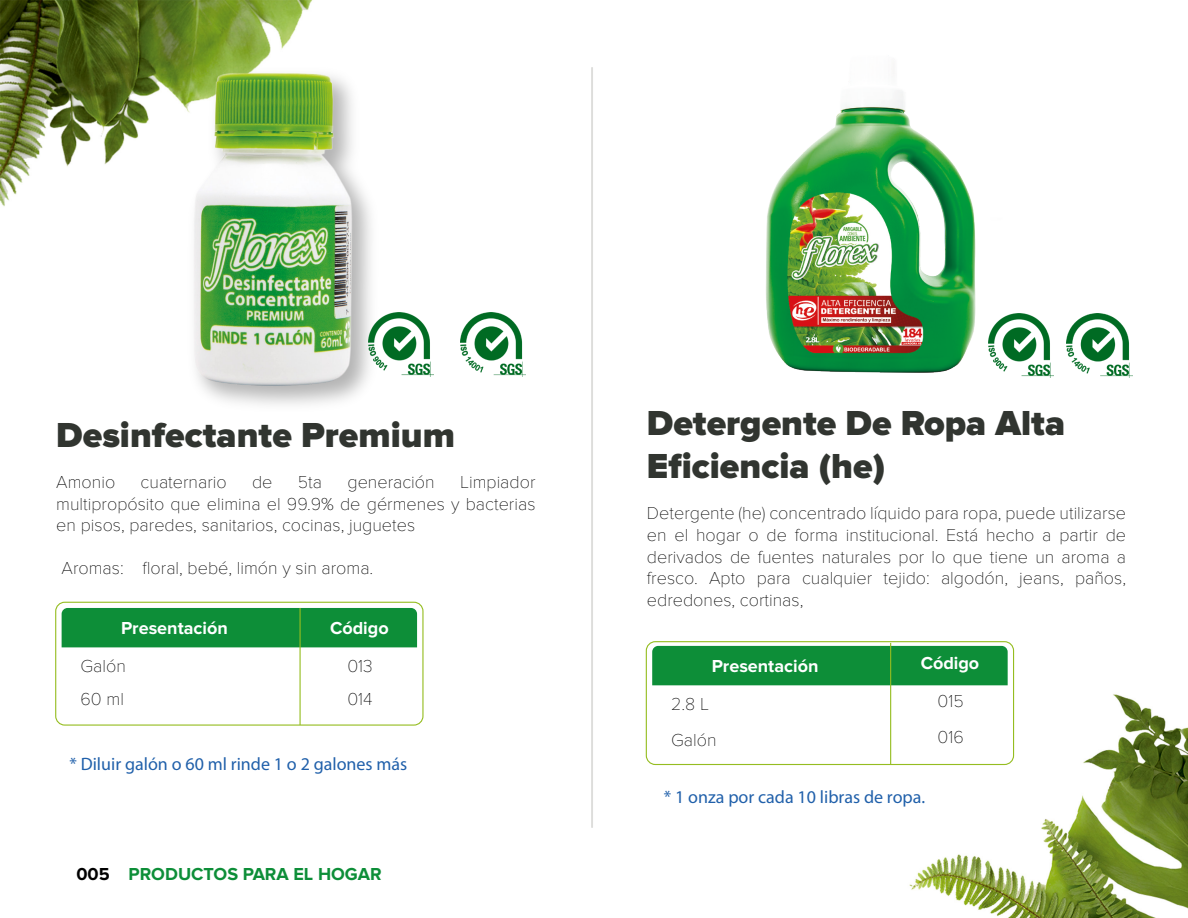
<style>
.page{position:relative;width:1188px;height:918px;background:#fff}
.page>*{position:absolute;margin:0;border:0;box-sizing:border-box;transform-origin:0 0}
.t1{font:900 36px/43.2px "Proxima Nova";color:#313530}
.t2{font:100 18px/21.6px "Proxima Nova T";color:#000;text-align:justify}
.t3{font:18px "Myriad Pro";color:#2060aa}
.t4{font:700 18px "Proxima Nova";color:#fff}
.t5{font:700 18px "Proxima Nova";color:#0d8e38}
.s1{color:#000}
</style>
<div class="page">
<img style="left:0;top:0;width:1188px;height:918px">
<img style="left:134px;top:19px;width:318px;height:435px">
<img style="left:148px;top:32px;width:269px;height:387px">
<div style="left:55px;top:602px;width:369px;height:124px;border:1px solid #95bd20;border-radius:9px"></div>
<div style="left:646px;top:641px;width:368px;height:124px;border:1px solid #95bd20;border-radius:9px"></div>
<img style="left:369px;top:312px;width:65px;height:64px">
<img style="left:460px;top:312px;width:66px;height:64px">
<img style="left:996px;top:314px;width:58px;height:64px">
<img style="left:1067px;top:314px;width:66px;height:64px">
<div style="left:62px;top:608px;width:355px;height:39px;background:#0d8e38"></div>
<hr style="left:300px;top:608px;width:1px;height:117px;background:#95bd20">
<div style="left:652px;top:646px;width:356px;height:39px;background:#0d8e38"></div>
<hr style="left:890px;top:643px;width:1px;height:122px;background:#95bd20">
<hr style="left:591px;top:67px;width:2px;height:761px;background:#dddddb">
<img style="left:744px;top:23px;width:252px;height:378px">
<h1 class="t1" style="left:56px;top:414px;width:400px">Desinfectante Premium</h1>
<p class="t2" style="left:56px;top:471px;width:60px">Amonio</p>
<p class="t2" style="left:141px;top:471px;width:88px">cuaternario</p>
<p class="t2" style="left:252px;top:471px;width:22px">de</p>
<p class="t2" style="left:298px;top:471px;width:26px">5ta</p>
<p class="t2" style="left:347px;top:471px;width:89px">generación</p>
<p class="t2" style="left:56px;top:471px;width:481px;text-indent:404px">Limpiador multipropósito que elimina el 99.9% de gérmenes y bacterias en pisos, paredes, sanitarios, cocinas, juguetes</p>
<p class="t2" style="left:62px;top:557px;width:313px">Aromas: floral, bebé, limón y sin aroma.</p>
<p class="t4" style="left:121px;top:618px;width:108px">Presentación</p>
<p class="t4" style="left:330px;top:618px;width:60px">Código</p>
<p class="t2" style="left:81px;top:655px;width:47px">Galón</p>
<p class="t2" style="left:347px;top:655px;width:27px">013</p>
<p class="t2" style="left:81px;top:688px;width:45px">60 ml</p>
<p class="t2" style="left:347px;top:688px;width:27px">014</p>
<p class="t3" style="left:69px;top:753px;width:339px">* Diluir galón o 60 ml rinde 1 o 2 galones más</p>
<p class="t5" style="left:77px;top:864px;width:307px"><span class="s1">005</span> PRODUCTOS PARA EL HOGAR</p>
<h1 class="t1" style="left:647px;top:402px;width:420px">Detergente De Ropa Alta<br>Eficiencia (he)</h1>
<p class="t2" style="left:647px;top:503px;width:481px">Detergente (he) concentrado líquido para ropa, puede utilizarse en el hogar o de forma institucional. Está hecho a partir de derivados de fuentes naturales por lo que tiene un aroma a fresco. Apto para cualquier tejido: algodón, jeans, paños, edredones, cortinas,</p>
<p class="t4" style="left:712px;top:656px;width:108px">Presentación</p>
<p class="t4" style="left:921px;top:653px;width:60px">Código</p>
<p class="t2" style="left:671px;top:693px;width:39px">2.8 L</p>
<p class="t2" style="left:938px;top:690px;width:28px">015</p>
<p class="t2" style="left:671px;top:729px;width:47px">Galón</p>
<p class="t2" style="left:938px;top:726px;width:28px">016</p>
<p class="t3" style="left:664px;top:785px;width:263px">* 1 onza por cada 10 libras de ropa.</p>
</div>
